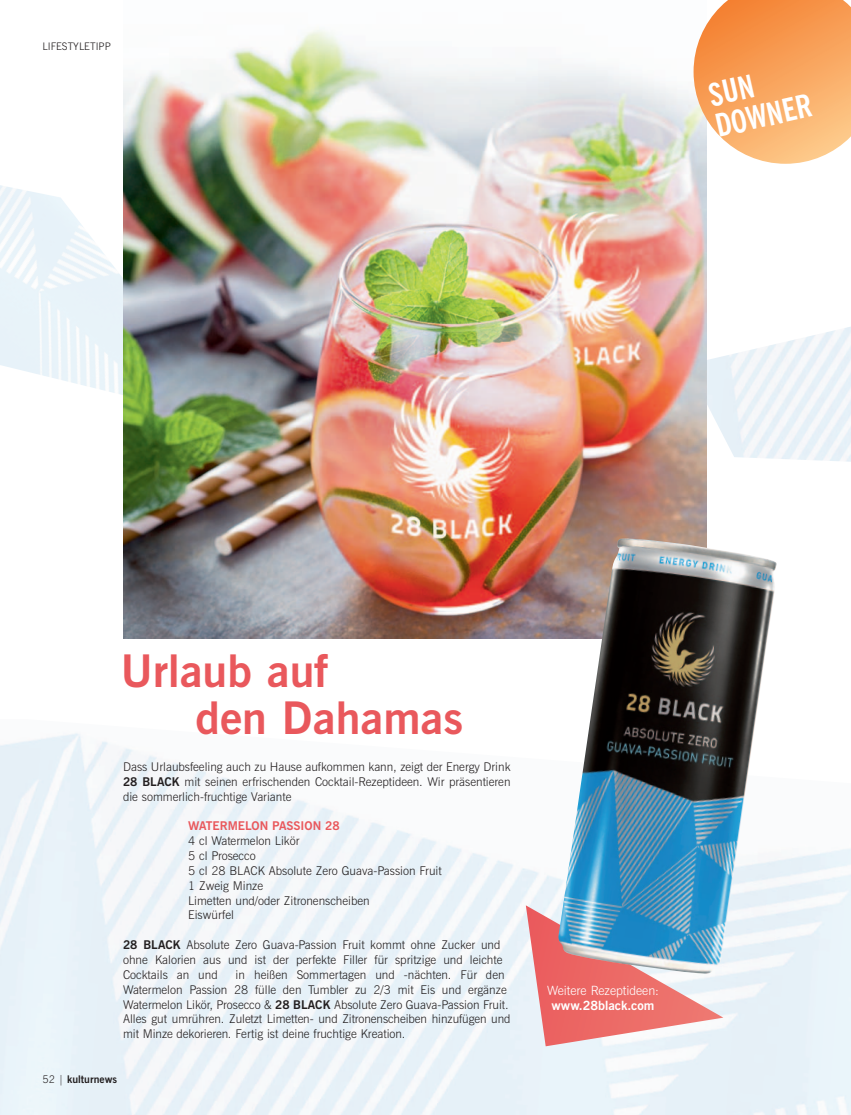
<style>
.page{position:relative;width:851px;height:1115px;background:#fff}
.page>*{position:absolute;margin:0;border:0;box-sizing:border-box;transform-origin:0 0}
.t1{font:700 44.85px/46.5px "News Gothic BT";color:#e9585c}
.t2{font:700 condensed 31.5px/31.7px "News Gothic BT";color:#fff}
.t3{font:300 12.75px "News Gothic BT";color:#fff}
.t4{font:700 12.75px "News Gothic BT";color:#fff}
.t5{font:300 12px/14.9px "News Gothic BT";color:#231f20}
.t6{font:700 12px "News Gothic BT";color:#e9585c}
.t7{font:700 10.5px "News Gothic BT";color:#231f20}
.t8{font:300 10.35px "News Gothic BT";color:#231f20}
.s1{font-weight:700}
.s2{font-weight:300}
</style>
<div class="page">
<img style="left:0;top:733px;width:850px;height:381px">
<img style="left:706px;top:326px;width:144px;height:135px">
<img style="left:0;top:178px;width:124px;height:228px">
<img style="left:124px;top:29px;width:582px;height:609px">
<svg style="left:525px;top:905px;width:198px;height:140px;background:#ec9999"></svg>
<img style="left:558px;top:538px;width:219px;height:435px">
<svg style="left:693px;top:0;width:158px;height:164px;background:#f8ae70"></svg>
<p class="t8" style="left:43px;top:43px;width:70px">LIFESTYLETIPP</p>
<h2 class="t2" style="left:705px;top:83px;width:100px;rotate:-13deg">SUN<br>DOWNER</h2>
<h1 class="t1" style="left:195px;top:651px;width:269px;text-indent:-75px">Urlaub auf<br>den Dahamas</h1>
<p class="t5" style="left:123px;top:759px;width:389px;text-align:justify">Dass Urlaubsfeeling auch zu Hause aufkommen kann, zeigt der Energy Drink <span class="s1">28 BLACK</span> mit seinen erfrischenden Cocktail-Rezeptideen. Wir präsentieren die sommerlich-fruchtige Variante</p>
<p class="t6" style="left:188px;top:821px;width:153px">WATERMELON PASSION 28</p>
<p class="t5" style="left:188px;top:834px;width:255px">4 cl Watermelon Likör<br>5 cl Prosecco<br>5 cl 28 BLACK Absolute Zero Guava-Passion Fruit<br>1 Zweig Minze<br>Limetten und/oder Zitronenscheiben<br>Eiswürfel</p>
<p class="t5" style="left:123px;top:938px;width:381px"><span class="s1">28 BLACK</span> Absolute Zero Guava-Passion Fruit kommt ohne Zucker und ohne Kalorien aus und ist der perfekte Filler für spritzige und leichte<br>Cocktails an und</p>
<p class="t5" style="left:123px;top:967px;width:389px;text-indent:113px">in heißen Sommertagen und -nächten. Für den Watermelon Passion 28 fülle den Tumbler zu 2/3 mit Eis und ergänze Watermelon Likör, Prosecco &amp; <span class="s1">28 BLACK</span> Absolute Zero Guava-Passion Fruit.<br>Alles gut umrühren. Zuletzt Limetten- und Zitronenscheiben hinzufügen und mit Minze dekorieren. Fertig ist deine fruchtige Kreation.</p>
<p class="t7" style="left:43px;top:1074px;width:76px"><span class="s2">52 |</span> kulturnews</p>
<p class="t3" style="left:547px;top:985px;width:113px">Weitere Rezeptideen:</p>
<p class="t4" style="left:551px;top:1000px;width:104px">www.28black.com</p>
</div>
